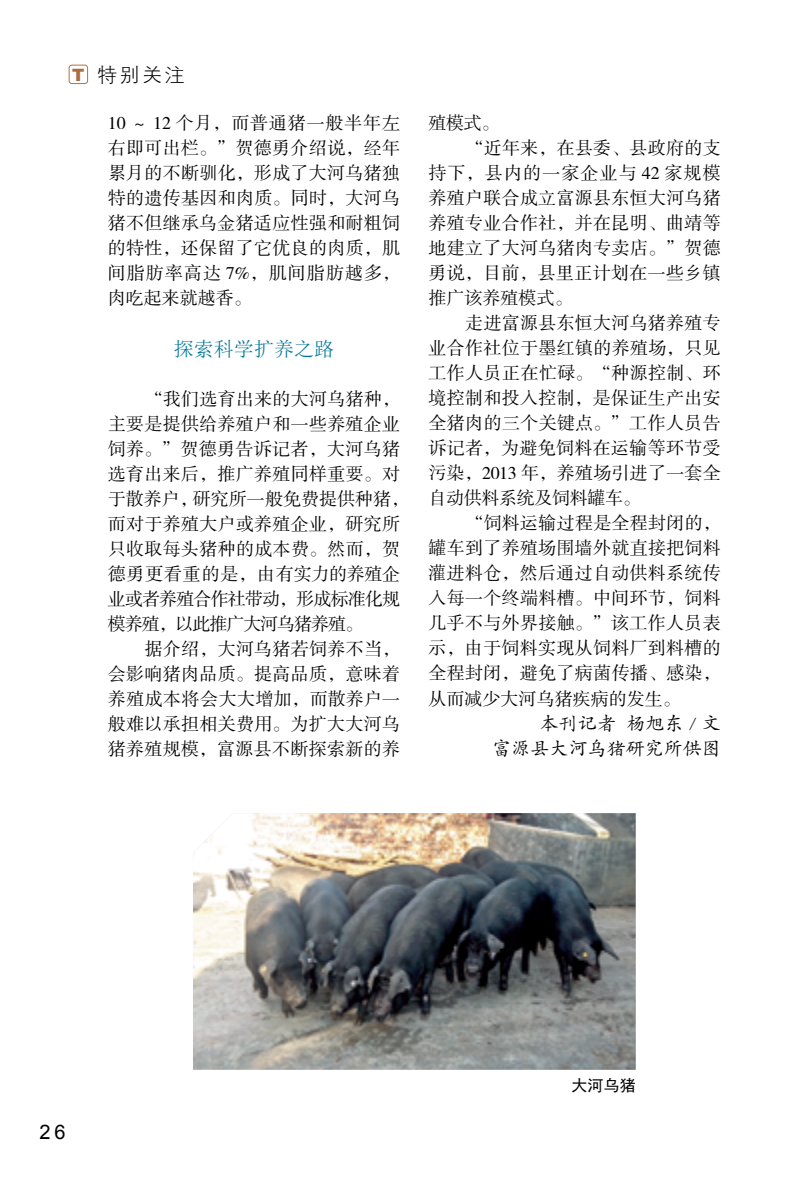
<style>
.page{position:relative;width:806px;height:1191px;background:#fff}
.page>*{position:absolute;margin:0;border:0;box-sizing:border-box;transform-origin:0 0}
.t1{font:20px "Sim Sun";color:#007698}
.t2{font:20px "FZXH1 JW GB1 0";color:#000}
.t3{font:20px "Arial";color:#000}
.t4{font:19px/25px "FZKTK GBK1 0";color:#000;text-align:right}
.t5{font:18px/25px "FZSSK GBK1 0";letter-spacing:.015em;color:#000;text-align:justify}
.t6{font:18px "FZSSK GBK1 0";letter-spacing:.065em;color:#000}
.t7{font:18px "FZSSK GBK1 0";letter-spacing:-.02em;color:#000}
.t8{font:16px "Sim Hei";color:#000}
.s1{font-family:"Arial";font-weight:900;font-size:17px;color:#ac6c3d}
</style>
<div class="page">
<div style="left:69px;top:65px;width:19px;height:19px;border:1px solid #ad7447;border-radius:3px"></div>
<img style="left:193px;top:813px;width:442px;height:256px">
<p class="t2" style="left:72px;top:64px;width:114px"><span class="s1">T</span> 特别关注</p>
<p class="t5" style="left:108px;top:111px;width:294px">10 ～ 12 个月，而普通猪一般半年左右即可出栏。”贺德勇介绍说，经年累月的不断驯化，形成了大河乌猪独特的遗传基因和肉质。同时，大河乌猪不但继承乌金猪适应性强和耐粗饲的特性，还保留了它优良的肉质，肌间脂肪率高达 7%，肌间脂肪越多，肉吃起来就越香。</p>
<p class="t1" style="left:174px;top:338px;width:161px">探索科学扩养之路</p>
<p class="t5" style="left:108px;top:387px;width:302px;text-align:left;text-indent:37px">“我们选育出来的大河乌猪种，主要是提供给养殖户和一些养殖企业饲养。”贺德勇告诉记者，大河乌猪选育出来后，推广养殖同样重要。对于散养户，研究所一般免费提供种猪，而对于养殖大户或养殖企业，研究所只收取每头猪种的成本费。然而，贺德勇更看重的是，由有实力的养殖企业或者养殖合作社带动，形成标准化规模养殖，以此推广大河乌猪养殖。</p>
<p class="t5" style="left:108px;top:637px;width:294px;text-indent:37px">据介绍，大河乌猪若饲养不当，会影响猪肉品质。提高品质，意味着养殖成本将会大大增加，而散养户一般难以承担相关费用。为扩大大河乌猪养殖规模，富源县不断探索新的养</p>
<p class="t5" style="left:428px;top:111px;width:72px">殖模式。</p>
<p class="t5" style="left:465px;top:136px;width:257px">“近年来，在县委、县政府的支</p>
<p class="t6" style="left:428px;top:163px;width:293px">持下，县内的一家企业与 42 家规模</p>
<p class="t5" style="left:428px;top:186px;width:294px">养殖户联合成立富源县东恒大河乌猪</p>
<p class="t5" style="left:428px;top:211px;width:293px">养殖专业合作社，并在昆明、曲靖等</p>
<p class="t5" style="left:428px;top:236px;width:293px">地建立了大河乌猪肉专卖店。”贺德</p>
<p class="t5" style="left:428px;top:261px;width:293px">勇说，目前，县里正计划在一些乡镇</p>
<p class="t5" style="left:428px;top:286px;width:145px">推广该养殖模式。</p>
<p class="t5" style="left:465px;top:311px;width:257px">走进富源县东恒大河乌猪养殖专</p>
<p class="t5" style="left:428px;top:336px;width:293px">业合作社位于墨红镇的养殖场，只见</p>
<p class="t5" style="left:428px;top:361px;width:293px">工作人员正在忙碌。“种源控制、环</p>
<p class="t5" style="left:428px;top:386px;width:293px">境控制和投入控制，是保证生产出安</p>
<p class="t5" style="left:428px;top:411px;width:293px">全猪肉的三个关键点。”工作人员告</p>
<p class="t5" style="left:428px;top:436px;width:293px">诉记者，为避免饲料在运输等环节受</p>
<p class="t5" style="left:428px;top:461px;width:294px">污染，2013 年，养殖场引进了一套全</p>
<p class="t7" style="left:428px;top:488px;width:214px">自动供料系统及饲料罐车。</p>
<p class="t5" style="left:465px;top:511px;width:257px">“饲料运输过程是全程封闭的，</p>
<p class="t5" style="left:428px;top:536px;width:294px">罐车到了养殖场围墙外就直接把饲料</p>
<p class="t5" style="left:428px;top:561px;width:294px">灌进料仓，然后通过自动供料系统传</p>
<p class="t5" style="left:428px;top:586px;width:293px">入每一个终端料槽。中间环节，饲料</p>
<p class="t5" style="left:428px;top:611px;width:293px">几乎不与外界接触。”该工作人员表</p>
<p class="t5" style="left:428px;top:636px;width:294px">示，由于饲料实现从饲料厂到料槽的</p>
<p class="t5" style="left:428px;top:661px;width:293px">全程封闭，避免了病菌传播、感染，</p>
<p class="t5" style="left:428px;top:687px;width:253px">从而减少大河乌猪疾病的发生。</p>
<p class="t4" style="left:492px;top:711px;width:230px">本刊记者 杨旭东 / 文<br>富源县大河乌猪研究所供图</p>
<p class="t3" style="left:39px;top:1118px;width:28px">26</p>
<p class="t8" style="left:571px;top:1077px;width:65px">大河乌猪</p>
</div>
